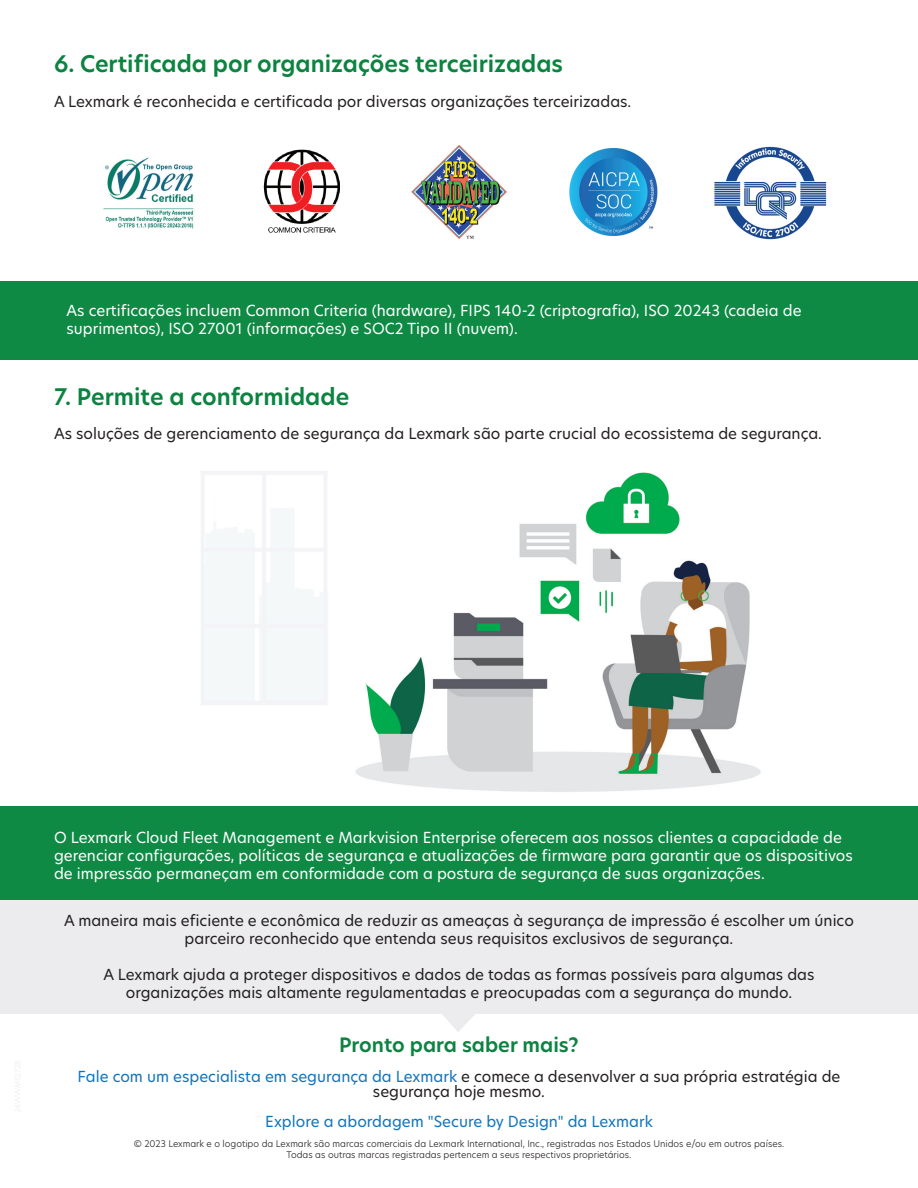
<style>
.page{position:relative;width:918px;height:1188px;background:#fff}
.page>*{position:absolute;margin:0;border:0;box-sizing:border-box;transform-origin:0 0}
.t1{font:600 22.5px "TP Hero";color:#0c8340}
.t2{font:600 19.5px "TP Hero";color:#0c8340}
.t3{font:15px/18px "TP Hero";color:#231f20;text-align:center}
.t4{font:15px/18px "TP Hero";color:#fff}
.t5{font:15px "TP Hero";color:#1074bc}
.t6{font:300 9px/10.8px "TP Hero";color:#231f20;text-align:center}
.s1{color:#1074bc}
</style>
<div class="page">
<div style="left:0;top:899px;width:918px;height:115px;background:#ececee"></div>
<svg style="left:442px;top:1014px;width:33px;height:18px"></svg>
<img style="left:201px;top:471px;width:560px;height:321px">
<div style="left:0;top:281px;width:918px;height:78px;background:#0e8a44"></div>
<div style="left:0;top:806px;width:918px;height:93px;background:#0e8a44"></div>
<img style="left:103px;top:157px;width:91px;height:72px">
<img style="left:263px;top:149px;width:77px;height:84px">
<img style="left:411px;top:146px;width:96px;height:93px">
<img style="left:569px;top:148px;width:89px;height:88px">
<img style="left:714px;top:146px;width:113px;height:93px">
<h1 class="t1" style="left:54px;top:49px;width:511px">6. Certificada por organizações terceirizadas</h1>
<p class="t3" style="left:54px;top:92px;width:579px">A Lexmark é reconhecida e certificada por diversas organizações terceirizadas.</p>
<p class="t4" style="left:67px;top:301px;width:737px">As certificações incluem Common Criteria (hardware), FIPS 140-2 (criptografia), ISO 20243 (cadeia de suprimentos), ISO 27001 (informações) e SOC2 Tipo II (nuvem).</p>
<h1 class="t1" style="left:54px;top:381px;width:297px">7. Permite a conformidade</h1>
<p class="t3" style="left:54px;top:425px;width:770px">As soluções de gerenciamento de segurança da Lexmark são parte crucial do ecossistema de segurança.</p>
<p class="t4" style="left:54px;top:828px;width:800px">O Lexmark Cloud Fleet Management e Markvision Enterprise oferecem aos nossos clientes a capacidade de gerenciar configurações, políticas de segurança e atualizações de firmware para garantir que os dispositivos de impressão permaneçam em conformidade com a postura de segurança de suas organizações.</p>
<p class="t3" style="left:64px;top:911px;width:791px">A maneira mais eficiente e econômica de reduzir as ameaças à segurança de impressão é escolher um único parceiro reconhecido que entenda seus requisitos exclusivos de segurança.</p>
<p class="t3" style="left:103px;top:965px;width:713px">A Lexmark ajuda a proteger dispositivos e dados de todas as formas possíveis para algumas das organizações mais altamente regulamentadas e preocupadas com a segurança do mundo.</p>
<h2 class="t2" style="left:339px;top:1032px;width:241px">Pronto para saber mais?</h2>
<p class="t3" style="left:78px;top:1069px;width:764px;line-height:15px"><span class="s1">Fale com um especialista em segurança da Lexmark</span> e comece a desenvolver a sua própria estratégia de segurança hoje mesmo.</p>
<p class="t5" style="left:265px;top:1112px;width:389px">Explore a abordagem "Secure by Design" da Lexmark</p>
<p class="t6" style="left:134px;top:1138px;width:652px">© 2023 Lexmark e o logotipo da Lexmark são marcas comerciais da Lexmark International, Inc., registradas nos Estados Unidos e/ou em outros países.<br>Todas as outras marcas registradas pertencem a seus respectivos proprietários.</p>
</div>
